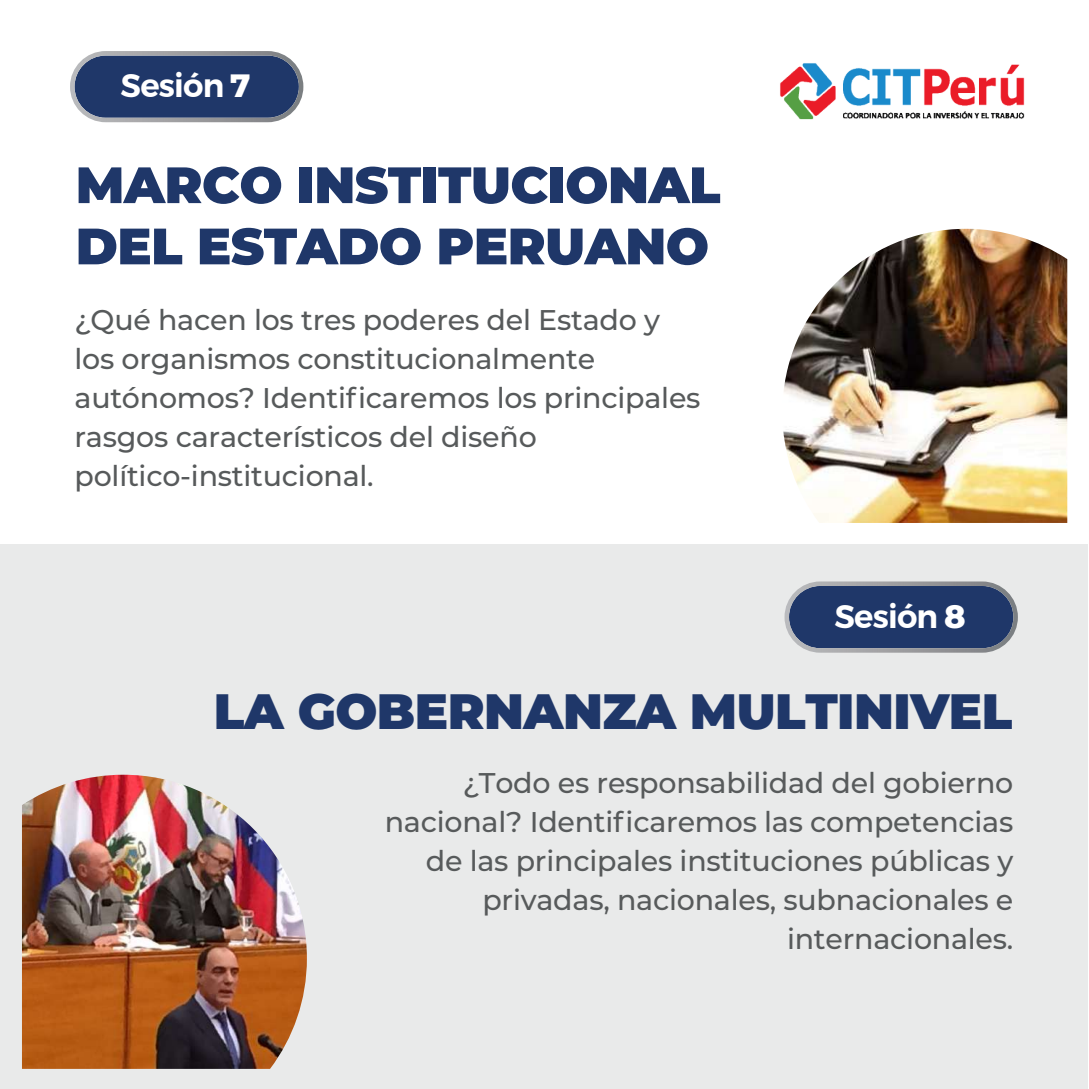
<style>
.page{position:relative;width:1089px;height:1089px;background:#fff}
.page>*{position:absolute;margin:0;border:0;box-sizing:border-box;transform-origin:0 0}
.t1{font:900 51px/61.2px "Montserrat";letter-spacing:-.01em;color:#1f3769}
.t2{font:900 49.65px "Montserrat";letter-spacing:-.01em;color:#1f3769}
.t3{font:600 32.25px "Montserrat";letter-spacing:-.025em;color:#fff}
.t4{font:500 28.5px/39px "Montserrat";letter-spacing:-.01em;color:#575a5b;text-align:right}
.s1{font-weight:800}
</style>
<div class="page">
<div style="left:0;top:544px;width:1088px;height:545px;background:#e9eaea"></div>
<img style="left:783px;top:229px;width:284px;height:294px">
<img style="left:22px;top:774px;width:285px;height:294px">
<svg style="left:70px;top:51px;width:233px;height:71px;background:#40537b"></svg>
<svg style="left:784px;top:581px;width:233px;height:71px;background:#3e5279"></svg>
<img style="left:780px;top:63px;width:245px;height:57px">
<p class="t3" style="left:121px;top:60px;width:132px">Sesión <span class="s1">7</span></p>
<h1 class="t1" style="left:76px;top:151px;width:646px">MARCO INSTITUCIONAL<br>DEL ESTADO PERUANO</h1>
<p class="t4" style="left:74px;top:300px;width:627px;text-align:left">¿Qué hacen los tres poderes del Estado y los organismos constitucionalmente autónomos? Identificaremos los principales rasgos característicos del diseño político-institucional.</p>
<p class="t3" style="left:834px;top:590px;width:133px">Sesión <span class="s1">8</span></p>
<h2 class="t2" style="left:214px;top:674px;width:800px">LA GOBERNANZA MULTINIVEL</h2>
<p class="t4" style="left:385px;top:762px;width:630px">¿Todo es responsabilidad del gobierno nacional? Identificaremos las competencias de las principales instituciones públicas y privadas, nacionales, subnacionales e internacionales.</p>
</div>
